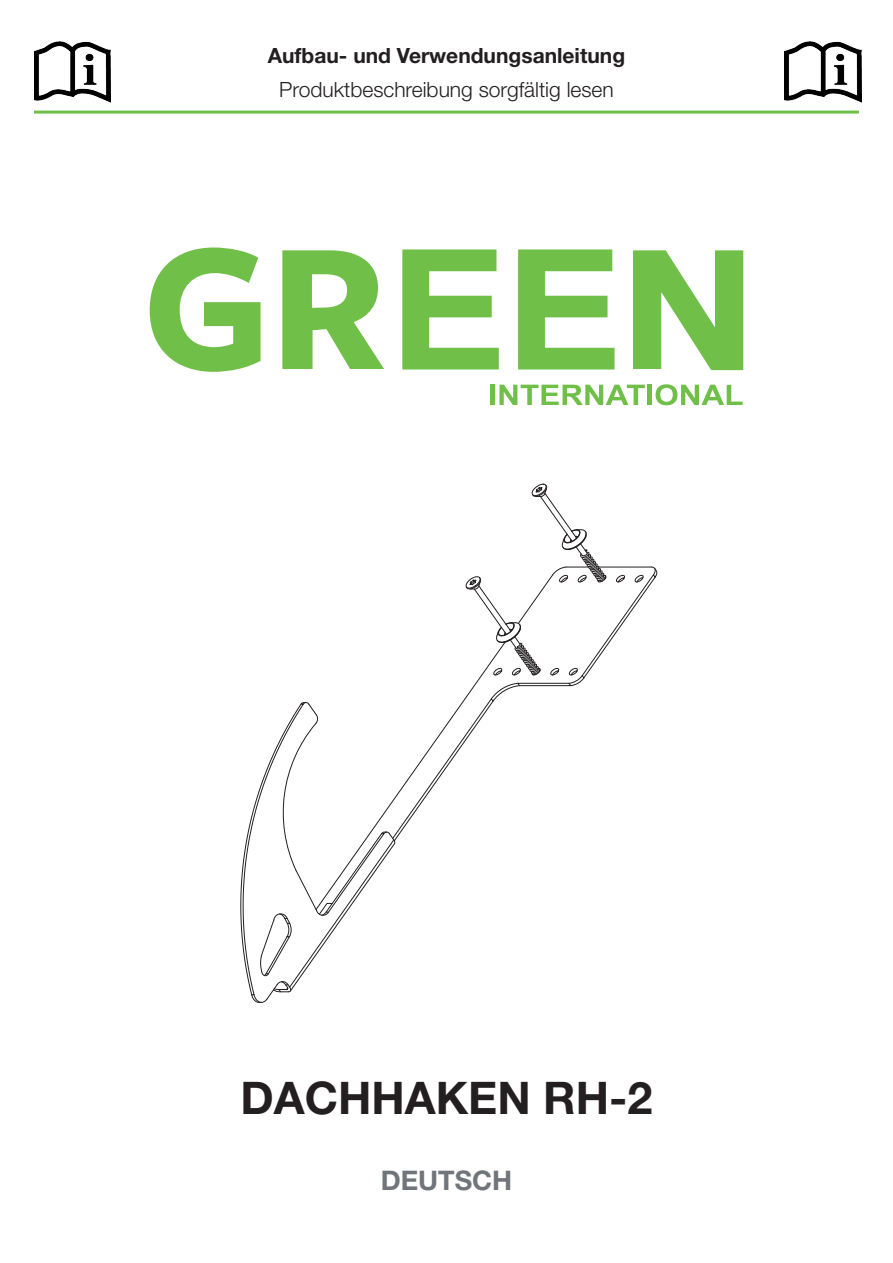
<style>
.page{position:relative;width:893px;height:1263px;background:#fff}
.page>*{position:absolute;margin:0;border:0;box-sizing:border-box;transform-origin:0 0}
.t1{font:700 45px "Helvetica Neue LT Std";color:#231f20}
.t2{font:700 27px "Helvetica Neue LT Std";color:#70757b}
.t3{font:300 21px "Helvetica Neue LT Std";color:#231f20}
.t4{font:700 21px "Helvetica Neue LT Std";color:#231f20}
</style>
<div class="page">
<svg style="left:150px;top:247px;width:111px;height:125px"></svg>
<svg style="left:282px;top:250px;width:102px;height:119px"></svg>
<svg style="left:633px;top:250px;width:110px;height:120px"></svg>
<svg style="left:402px;top:249px;width:97px;height:121px"></svg>
<svg style="left:518px;top:249px;width:97px;height:121px"></svg>
<hr style="left:491px;top:385px;width:4px;height:20px;background:#70bf49">
<svg style="left:499px;top:385px;width:146px;height:20px"></svg>
<hr style="left:648px;top:385px;width:4px;height:20px;background:#70bf49">
<svg style="left:656px;top:384px;width:87px;height:21px"></svg>
<img style="left:784px;top:42px;width:77px;height:61px">
<img style="left:34px;top:42px;width:77px;height:61px">
<hr style="left:34px;top:111px;width:825px;height:3px;background:#70bf49">
<svg style="left:240px;top:484px;width:417px;height:519px"></svg>
<p class="t4" style="left:268px;top:42px;width:359px">Aufbau- und Verwendungsanleitung</p>
<p class="t3" style="left:279px;top:77px;width:336px">Produktbeschreibung sorgfältig lesen</p>
<h1 class="t1" style="left:241px;top:1070px;width:413px">DACHHAKEN RH-2</h1>
<p class="t2" style="left:381px;top:1163px;width:133px">DEUTSCH</p>
</div>
